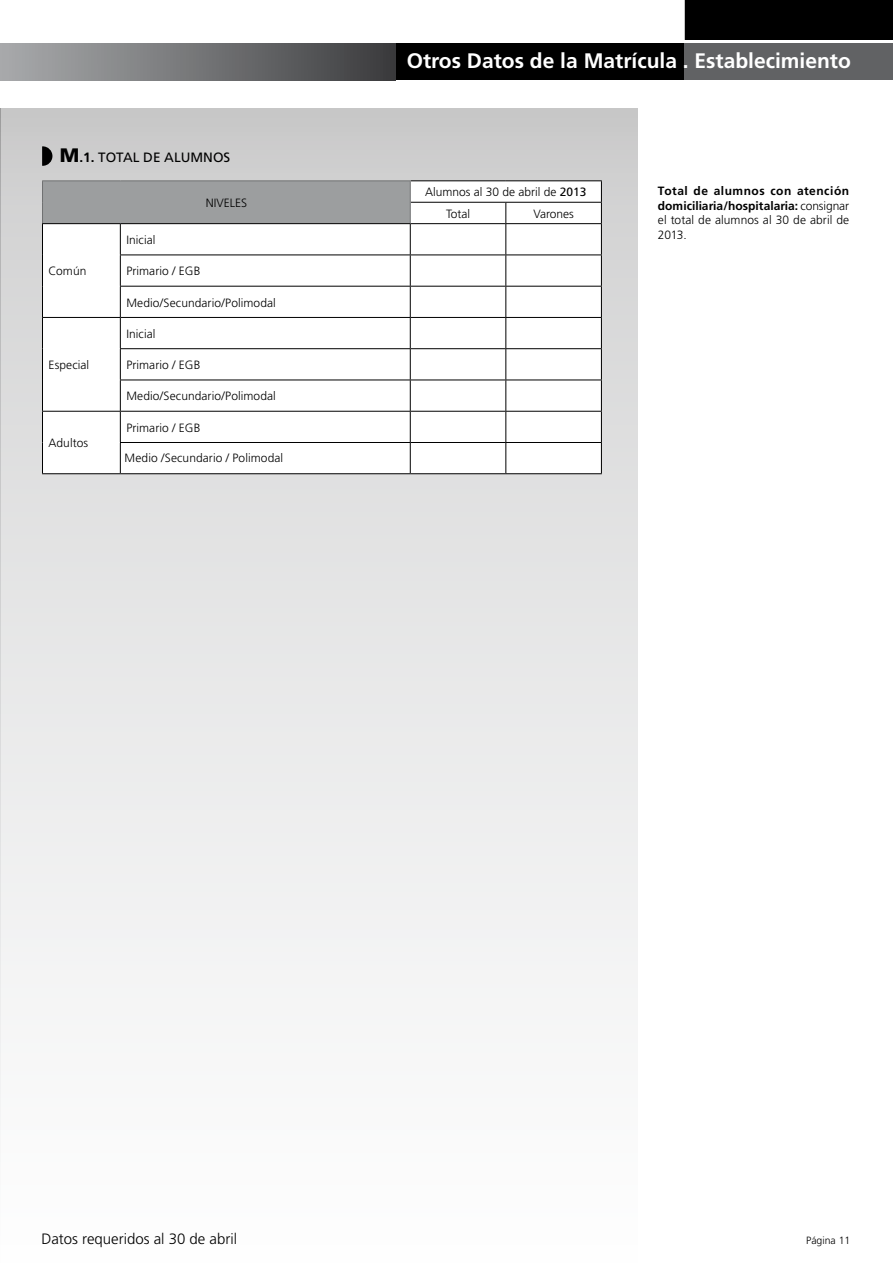
<style>
.page{position:relative;width:893px;height:1263px;background:#fff}
.page>*{position:absolute;margin:0;border:0;box-sizing:border-box;transform-origin:0 0}
.t1{font:700 21px "Frutiger";color:#fff}
.t2{font:300 15px "Frutiger";color:#000}
.t3{font:13.5px "Frutiger";color:#000}
.t4{font:300 12px/21.5px "Frutiger";letter-spacing:.005em;color:#000}
.t5{font:700 12px/14.4px "Frutiger";letter-spacing:.005em;color:#000;text-align:justify}
.t6{font:300 10.5px "Frutiger";color:#000}
.s1{font-weight:900;font-size:19.5px}
.s2{font-weight:700}
.s3{font-weight:400}
.s4{font-weight:300}
</style>
<div class="page">
<svg style="left:0;top:108px;width:1px;height:1018px"></svg>
<div style="left:1px;top:108px;width:637px;height:1155px;background:linear-gradient(to bottom,#cfcfcf,#fff)"></div>
<svg style="left:42px;top:146px;width:10px;height:20px"></svg>
<svg style="left:43px;top:181px;width:558px;height:292px"></svg>
<hr style="left:411px;top:180px;width:95px;height:1px;background:#000">
<hr style="left:506px;top:180px;width:96px;height:1px;background:#000">
<hr style="left:411px;top:202px;width:95px;height:1px;background:#000">
<hr style="left:506px;top:202px;width:96px;height:1px;background:#000">
<svg style="left:505px;top:203px;width:1px;height:20px"></svg>
<svg style="left:601px;top:181px;width:1px;height:42px"></svg>
<hr style="left:42px;top:224px;width:1px;height:31px;background:#000">
<hr style="left:120px;top:224px;width:1px;height:31px;background:#000">
<hr style="left:42px;top:255px;width:1px;height:31px;background:#000">
<hr style="left:42px;top:286px;width:1px;height:31px;background:#000">
<hr style="left:120px;top:318px;width:1px;height:30px;background:#000">
<hr style="left:410px;top:223px;width:96px;height:1px;background:#000">
<hr style="left:506px;top:223px;width:96px;height:1px;background:#000">
<hr style="left:410px;top:224px;width:1px;height:31px;background:#000">
<hr style="left:505px;top:224px;width:1px;height:31px;background:#000">
<hr style="left:601px;top:224px;width:1px;height:31px;background:#000">
<hr style="left:410px;top:318px;width:1px;height:30px;background:#000">
<hr style="left:120px;top:255px;width:1px;height:31px;background:#000">
<hr style="left:120px;top:349px;width:1px;height:31px;background:#000">
<hr style="left:120px;top:255px;width:290px;height:1px;background:#000">
<hr style="left:120px;top:348px;width:290px;height:1px;background:#000">
<hr style="left:410px;top:255px;width:96px;height:1px;background:#000">
<hr style="left:506px;top:255px;width:96px;height:1px;background:#000">
<hr style="left:410px;top:255px;width:1px;height:31px;background:#000">
<hr style="left:505px;top:255px;width:1px;height:31px;background:#000">
<hr style="left:601px;top:255px;width:1px;height:31px;background:#000">
<hr style="left:410px;top:349px;width:1px;height:31px;background:#000">
<hr style="left:120px;top:287px;width:1px;height:30px;background:#000">
<hr style="left:42px;top:318px;width:1px;height:31px;background:#000">
<hr style="left:42px;top:349px;width:1px;height:31px;background:#000">
<hr style="left:42px;top:380px;width:1px;height:31px;background:#000">
<hr style="left:120px;top:380px;width:1px;height:31px;background:#000">
<hr style="left:120px;top:286px;width:290px;height:1px;background:#000">
<hr style="left:120px;top:380px;width:290px;height:1px;background:#000">
<hr style="left:42px;top:317px;width:78px;height:1px;background:#000">
<hr style="left:120px;top:411px;width:290px;height:1px;background:#000">
<hr style="left:410px;top:287px;width:1px;height:30px;background:#000">
<hr style="left:410px;top:380px;width:1px;height:31px;background:#000">
<hr style="left:410px;top:286px;width:96px;height:1px;background:#000">
<hr style="left:506px;top:286px;width:96px;height:1px;background:#000">
<hr style="left:505px;top:287px;width:1px;height:30px;background:#000">
<hr style="left:601px;top:287px;width:1px;height:30px;background:#000">
<hr style="left:505px;top:318px;width:1px;height:30px;background:#000">
<hr style="left:601px;top:318px;width:1px;height:30px;background:#000">
<hr style="left:505px;top:349px;width:1px;height:31px;background:#000">
<hr style="left:601px;top:349px;width:1px;height:31px;background:#000">
<hr style="left:410px;top:317px;width:96px;height:1px;background:#000">
<hr style="left:506px;top:317px;width:96px;height:1px;background:#000">
<hr style="left:410px;top:348px;width:96px;height:1px;background:#000">
<hr style="left:506px;top:348px;width:96px;height:1px;background:#000">
<hr style="left:410px;top:380px;width:96px;height:1px;background:#000">
<hr style="left:506px;top:380px;width:96px;height:1px;background:#000">
<hr style="left:505px;top:380px;width:1px;height:31px;background:#000">
<hr style="left:601px;top:380px;width:1px;height:31px;background:#000">
<hr style="left:42px;top:412px;width:1px;height:30px;background:#000">
<hr style="left:120px;top:412px;width:1px;height:30px;background:#000">
<hr style="left:42px;top:442px;width:1px;height:31px;background:#000">
<hr style="left:120px;top:443px;width:1px;height:30px;background:#000">
<hr style="left:42px;top:411px;width:78px;height:1px;background:#000">
<hr style="left:410px;top:411px;width:96px;height:1px;background:#000">
<hr style="left:506px;top:411px;width:96px;height:1px;background:#000">
<hr style="left:410px;top:412px;width:1px;height:30px;background:#000">
<hr style="left:505px;top:412px;width:1px;height:30px;background:#000">
<hr style="left:601px;top:412px;width:1px;height:30px;background:#000">
<hr style="left:410px;top:443px;width:1px;height:30px;background:#000">
<hr style="left:505px;top:443px;width:1px;height:30px;background:#000">
<hr style="left:601px;top:443px;width:1px;height:30px;background:#000">
<hr style="left:120px;top:442px;width:290px;height:1px;background:#000">
<hr style="left:410px;top:442px;width:96px;height:1px;background:#000">
<hr style="left:506px;top:442px;width:96px;height:1px;background:#000">
<hr style="left:42px;top:473px;width:78px;height:1px;background:#000">
<hr style="left:120px;top:473px;width:290px;height:1px;background:#000">
<hr style="left:410px;top:473px;width:96px;height:1px;background:#000">
<hr style="left:506px;top:473px;width:96px;height:1px;background:#000">
<svg style="left:42px;top:181px;width:1px;height:42px"></svg>
<hr style="left:42px;top:180px;width:78px;height:1px;background:#707172">
<hr style="left:120px;top:180px;width:291px;height:1px;background:#707172">
<svg style="left:410px;top:181px;width:1px;height:42px"></svg>
<hr style="left:42px;top:223px;width:78px;height:1px;background:#000">
<hr style="left:120px;top:223px;width:290px;height:1px;background:#000">
<hr style="left:120px;top:317px;width:290px;height:1px;background:#000">
<div style="left:1px;top:44px;width:684px;height:36px;background:#000"></div>
<div style="left:685px;top:44px;width:208px;height:36px;background:#616264"></div>
<div style="left:685px;top:0;width:208px;height:40px;background:#000"></div>
<div style="left:0;top:44px;width:396px;height:36px;background:linear-gradient(to right,#aaacae,#3c3d3f)"></div>
<h1 class="t1" style="left:407px;top:49px;width:446px">Otros Datos de la Matrícula . Establecimiento</h1>
<p class="t3" style="left:60px;top:149px;width:125px"><span class="s1">M</span><span class="s2">.1.</span> TOTAL DE ALUMNOS</p>
<p class="t4" style="left:206px;top:192px;width:43px">NIVELES</p>
<p class="t4" style="left:446px;top:181px;width:142px;text-indent:-21px">Alumnos al 30 de abril de <span class="s3">2013<br></span>Total</p>
<p class="t4" style="left:533px;top:203px;width:42px">Varones</p>
<p class="t4" style="left:48px;top:260px;width:39px">Común</p>
<p class="t4" style="left:48px;top:354px;width:42px">Especial</p>
<p class="t4" style="left:48px;top:432px;width:41px">Adultos</p>
<p class="t4" style="left:126px;top:229px;width:31px">Inicial</p>
<p class="t4" style="left:126px;top:260px;width:76px">Primario / EGB</p>
<p class="t4" style="left:126px;top:292px;width:151px">Medio/Secundario/Polimodal</p>
<p class="t4" style="left:126px;top:323px;width:31px">Inicial</p>
<p class="t4" style="left:126px;top:354px;width:76px">Primario / EGB</p>
<p class="t4" style="left:126px;top:385px;width:151px">Medio/Secundario/Polimodal</p>
<p class="t4" style="left:126px;top:417px;width:76px">Primario / EGB</p>
<p class="t4" style="left:125px;top:447px;width:160px">Medio /Secundario / Polimodal</p>
<p class="t5" style="left:658px;top:184px;width:193px">Total de alumnos con atención domiciliaria/hospitalaria: <span class="s4">consignar el total de alumnos al 30 de abril de 2013.</span></p>
<p class="t2" style="left:41px;top:1230px;width:197px">Datos requeridos al 30 de abril</p>
<p class="t6" style="left:806px;top:1234px;width:46px">Página 11</p>
</div>
